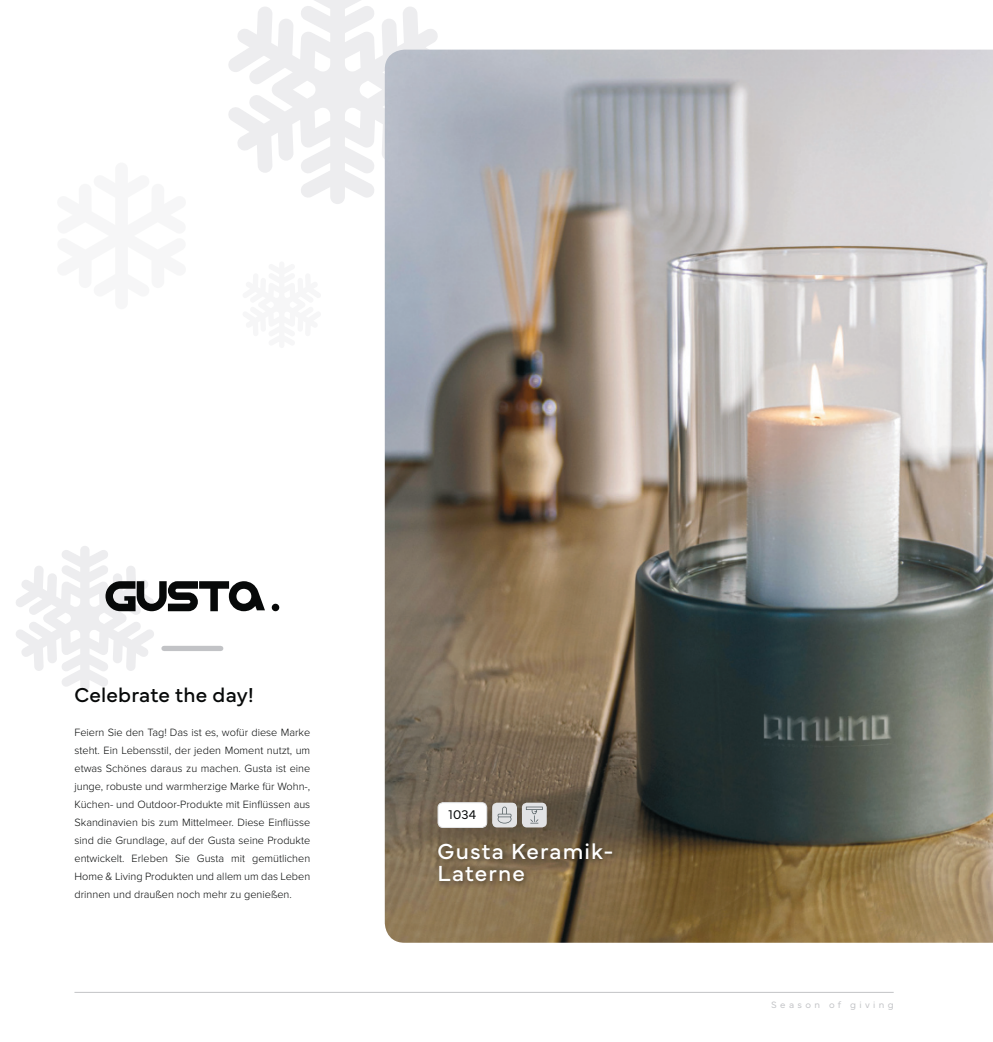
<style>
.page{position:relative;width:993px;height:1042px;background:#fff}
.page>*{position:absolute;margin:0;border:0;box-sizing:border-box;transform-origin:0 0}
.t1{font:22.75px/22.8px "Mundial";letter-spacing:.05em;color:#fff}
.t2{font:21px "Mundial";letter-spacing:.01em;color:#070909}
.t3{font:300 13.12px "Mundial";color:#070909}
.t4{font:300 10.85px/17.8px "Proxima Nova";color:#070909;text-align:justify}
.t5{font:300 9.62px "Mundial";letter-spacing:.35em;color:#c2c3c6}
</style>
<div class="page">
<hr style="left:74px;top:992px;width:819px;height:1px;background:#c2c3c6">
<svg style="left:228px;top:0;width:219px;height:204px;fill:#ededef"></svg>
<svg style="left:16px;top:546px;width:249px;height:145px"></svg>
<div style="left:272px;top:604px;width:7px;height:7px;background:#070909;border-radius:50%"></div>
<img style="left:384px;top:50px;width:608px;height:893px">
<div style="left:492px;top:802px;width:25px;height:25px;background:#e2e3e5;border-radius:5px"></div>
<svg style="left:497px;top:806px;width:14px;height:17px"></svg>
<div style="left:521px;top:802px;width:25px;height:25px;background:#e2e3e5;border-radius:5px"></div>
<svg style="left:525px;top:806px;width:17px;height:17px"></svg>
<div style="left:438px;top:802px;width:48px;height:25px;background:#fff;border-radius:5px"></div>
<div style="left:437px;top:802px;width:50px;height:26px;border:1px solid #e2e3e5;border-radius:5px"></div>
<div style="left:435px;top:839px;width:184px;height:49px;background:#070909;opacity:.5"></div>
<h2 class="t2" style="left:74px;top:688px;width:181px">Celebrate the day!</h2>
<p class="t4" style="left:74px;top:724px;width:237px">Feiern Sie den Tag! Das ist es, wofür diese Marke steht. Ein Lebensstil, der jeden Moment nutzt, um etwas Schönes daraus zu machen. Gusta ist eine junge, robuste und warmherzige Marke für Wohn-, Küchen- und Outdoor-Produkte mit Einflüssen aus Skandinavien bis zum Mittelmeer. Diese Einflüsse sind die Grundlage, auf der Gusta seine Produkte entwickelt. Erleben Sie Gusta mit gemütlichen Home &amp; Living Produkten und allem um das Leben drinnen und draußen noch mehr zu genießen.</p>
<p class="t3" style="left:448px;top:810px;width:29px">1034</p>
<h1 class="t1" style="left:437px;top:841px;width:177px">Gusta Keramik-<br>Laterne</h1>
<p class="t5" style="left:771px;top:1001px;width:124px">Season of giving</p>
</div>
